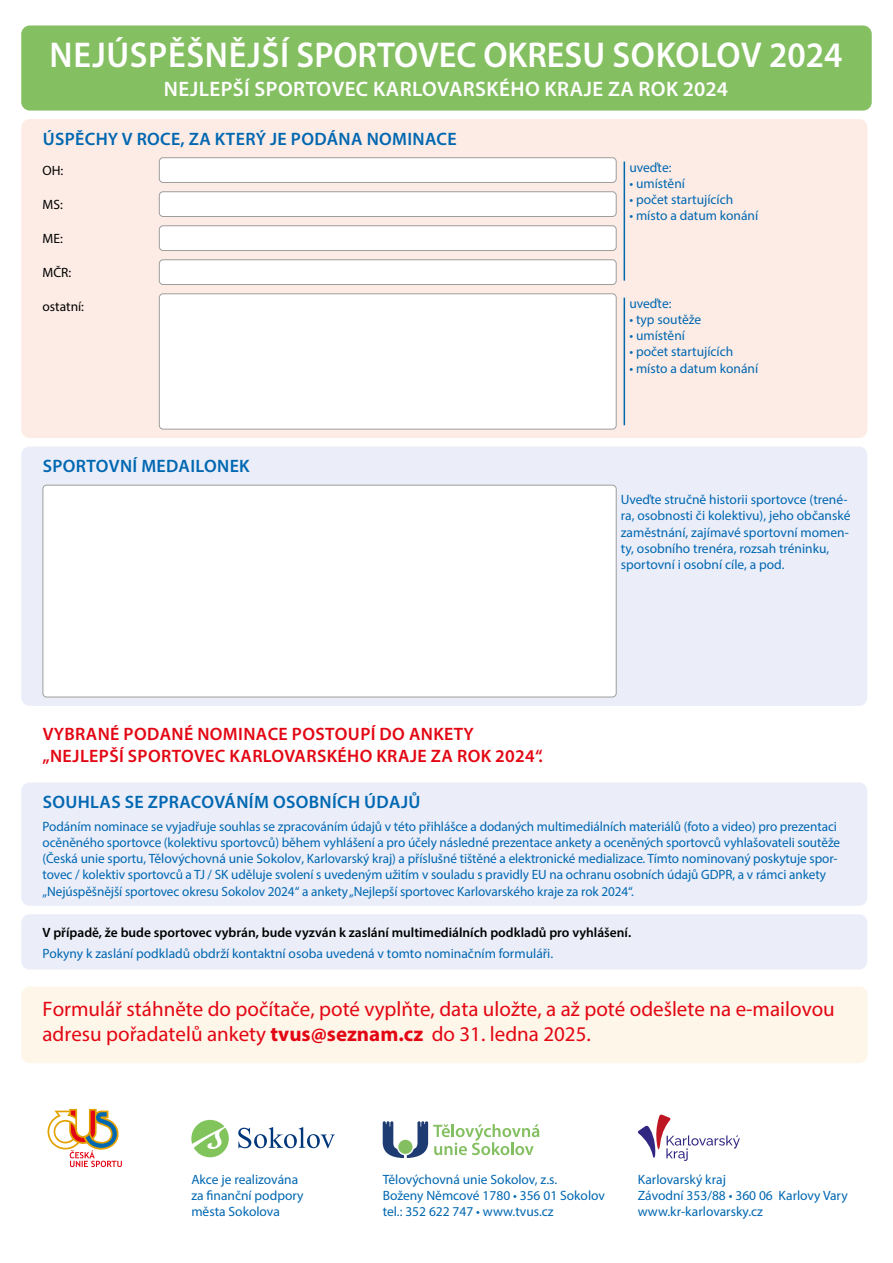
<style>
.page{position:relative;width:893px;height:1263px;background:#fff}
.page>*{position:absolute;margin:0;border:0;box-sizing:border-box;transform-origin:0 0}
.t1{font:600 36px "Myriad Pro";color:#fff;scale:.95 1}
.t2{font:21px/25.3px "Myriad Pro";color:#e30613}
.t3{font:600 21px "Myriad Pro";letter-spacing:.02em;color:#fff}
.t4{font:600 18px "Myriad Pro";letter-spacing:.02em;color:#0067b1}
.t5{font:600 18px/21.6px "Myriad Pro";letter-spacing:.02em;color:#e30613}
.t6{font:13.5px/16.2px "Myriad Pro";letter-spacing:-.005em;color:#0067b1}
.t7{font:600 13.5px/20.4px "Myriad Pro";color:#000}
.t8{font:13.5px "Myriad Pro";color:#000}
.s1{font-weight:400;color:#0067b1}
.s2{font-weight:700}
</style>
<div class="page">
<div style="left:21px;top:914px;width:846px;height:55px;background:#ebeef9;border-radius:9px"></div>
<div style="left:21px;top:446px;width:846px;height:260px;background:#ebeef9;border-radius:9px"></div>
<div style="left:21px;top:119px;width:846px;height:319px;background:#fdece5;border-radius:9px"></div>
<div style="left:159px;top:158px;width:457px;height:24px;background:#fff;border-radius:4px"></div>
<div style="left:159px;top:157px;width:458px;height:26px;border:1px solid #9d9d9c;border-radius:4px"></div>
<div style="left:159px;top:192px;width:457px;height:24px;background:#fff;border-radius:4px"></div>
<div style="left:159px;top:191px;width:458px;height:26px;border:1px solid #9d9d9c;border-radius:4px"></div>
<div style="left:159px;top:226px;width:457px;height:24px;background:#fff;border-radius:4px"></div>
<div style="left:159px;top:225px;width:458px;height:26px;border:1px solid #9d9d9c;border-radius:4px"></div>
<div style="left:159px;top:260px;width:457px;height:25px;background:#fff;border-radius:4px"></div>
<div style="left:159px;top:259px;width:458px;height:26px;border:1px solid #9d9d9c;border-radius:4px"></div>
<div style="left:159px;top:294px;width:457px;height:135px;background:#fff;border-radius:4px"></div>
<div style="left:159px;top:293px;width:458px;height:136px;border:1px solid #9d9d9c;border-radius:4px"></div>
<div style="left:43px;top:485px;width:573px;height:212px;background:#fff;border-radius:4px"></div>
<div style="left:43px;top:485px;width:574px;height:212px;border:1px solid #9d9d9c;border-radius:4px"></div>
<svg style="left:48px;top:1109px;width:74px;height:58px"></svg>
<div style="left:21px;top:986px;width:846px;height:77px;background:#fef6e9;border-radius:9px"></div>
<div style="left:21px;top:782px;width:846px;height:124px;background:#ebeef9;border-radius:9px"></div>
<hr style="left:624px;top:298px;width:1px;height:127px;background:#0067b1">
<hr style="left:624px;top:162px;width:1px;height:119px;background:#0067b1">
<svg style="left:383px;top:1121px;width:156px;height:37px"></svg>
<svg style="left:638px;top:1114px;width:102px;height:47px"></svg>
<svg style="left:191px;top:1120px;width:38px;height:37px"></svg>
<svg style="left:238px;top:1127px;width:97px;height:21px"></svg>
<div style="left:21px;top:26px;width:851px;height:85px;background:#84bf61;border-radius:9px"></div>
<p class="t1" style="left:50px;top:32px;width:836px">NEJÚSPĚŠNĚJŠÍ SPORTOVEC OKRESU SOKOLOV 2024</p>
<p class="t3" style="left:164px;top:76px;width:566px">NEJLEPŠÍ SPORTOVEC KARLOVARSKÉHO KRAJE ZA ROK 2024</p>
<p class="t4" style="left:43px;top:127px;width:416px">ÚSPĚCHY V ROCE, ZA KTERÝ JE PODÁNA NOMINACE</p>
<p class="t8" style="left:43px;top:162px;width:22px">OH:</p>
<p class="t8" style="left:43px;top:196px;width:22px">MS:</p>
<p class="t8" style="left:43px;top:230px;width:22px">ME:</p>
<p class="t8" style="left:43px;top:264px;width:30px">MČR:</p>
<p class="t8" style="left:43px;top:298px;width:43px">ostatní:</p>
<p class="t4" style="left:43px;top:454px;width:209px">SPORTOVNÍ MEDAILONEK</p>
<p class="t6" style="left:629px;top:159px;width:44px">uveďte:</p>
<p class="t6" style="left:629px;top:175px;width:57px">• umístění</p>
<p class="t6" style="left:629px;top:191px;width:105px">• počet startujících</p>
<p class="t6" style="left:629px;top:207px;width:130px">• místo a datum konání</p>
<p class="t6" style="left:629px;top:295px;width:44px">uveďte:</p>
<p class="t6" style="left:629px;top:311px;width:73px">• typ soutěže</p>
<p class="t6" style="left:629px;top:327px;width:57px">• umístění</p>
<p class="t6" style="left:629px;top:344px;width:105px">• počet startujících</p>
<p class="t6" style="left:629px;top:360px;width:130px">• místo a datum konání</p>
<p class="t6" style="left:621px;top:491px;width:231px">Uveďte stručně historii sportovce (trené&shy;ra, osobnosti či kolektivu), jeho občanské zaměstnání, zajímavé sportovní momen&shy;ty, osobního trenéra, rozsah tréninku, sportovní i osobní cíle, a pod.</p>
<p class="t5" style="left:43px;top:723px;width:502px">VYBRANÉ PODANÉ NOMINACE POSTOUPÍ DO ANKETY „NEJLEPŠÍ SPORTOVEC KARLOVARSKÉHO KRAJE ZA ROK 2024“.</p>
<p class="t4" style="left:43px;top:790px;width:379px">SOUHLAS SE ZPRACOVÁNÍM OSOBNÍCH ÚDAJŮ</p>
<p class="t6" style="left:43px;top:818px;width:799px">Podáním nominace se vyjadřuje souhlas se zpracováním údajů v této přihlášce a dodaných multimediálních materiálů (foto a video) pro prezentaci ocěněného sportovce (kolektivu sportovců) během vyhlášení a pro účely následné prezentace ankety a oceněných sportovců vyhlašovateli soutěže (Česká unie sportu, Tělovýchovná unie Sokolov, Karlovarský kraj) a příslušné tištěné a elektronické medializace. Tímto nominovaný poskytuje spor&shy;tovec / kolektiv sportovců a TJ / SK uděluje svolení s uvedeným užitím v souladu s pravidly EU na ochranu osobních údajů GDPR, a v rámci ankety „Nejúspěšnější sportovec okresu Sokolov 2024“ a ankety „Nejlepší sportovec Karlovarského kraje za rok 2024“.</p>
<p class="t7" style="left:43px;top:922px;width:590px">V případě, že bude sportovec vybrán, bude vyzván k zaslání multimediálních podkladů pro vyhlášení.<br><span class="s1">Pokyny k zaslání podkladů obdrží kontaktní osoba uvedená v tomto nominačním formuláři.</span></p>
<p class="t2" style="left:43px;top:996px;width:794px">Formulář stáhněte do počítače, poté vyplňte, data uložte, a až poté odešlete na e-mailovou adresu pořadatelů ankety <span class="s2">tvus@seznam.cz</span> do 31. ledna 2025.</p>
<p class="t6" style="left:191px;top:1171px;width:114px">Akce je realizována za finanční podpory města Sokolova</p>
<p class="t6" style="left:638px;top:1171px;width:90px">Karlovarský kraj</p>
<p class="t6" style="left:383px;top:1171px;width:176px">Tělovýchovná unie Sokolov, z.s.</p>
<p class="t6" style="left:383px;top:1187px;width:224px">Boženy Němcové 1780 • 356 01 Sokolov</p>
<p class="t6" style="left:383px;top:1203px;width:172px">tel.: 352 622 747 • www.tvus.cz</p>
<p class="t6" style="left:638px;top:1187px;width:211px">Závodní 353/88 • 360 06 Karlovy Vary</p>
<p class="t6" style="left:638px;top:1203px;width:127px">www.kr-karlovarsky.cz</p>
</div>
